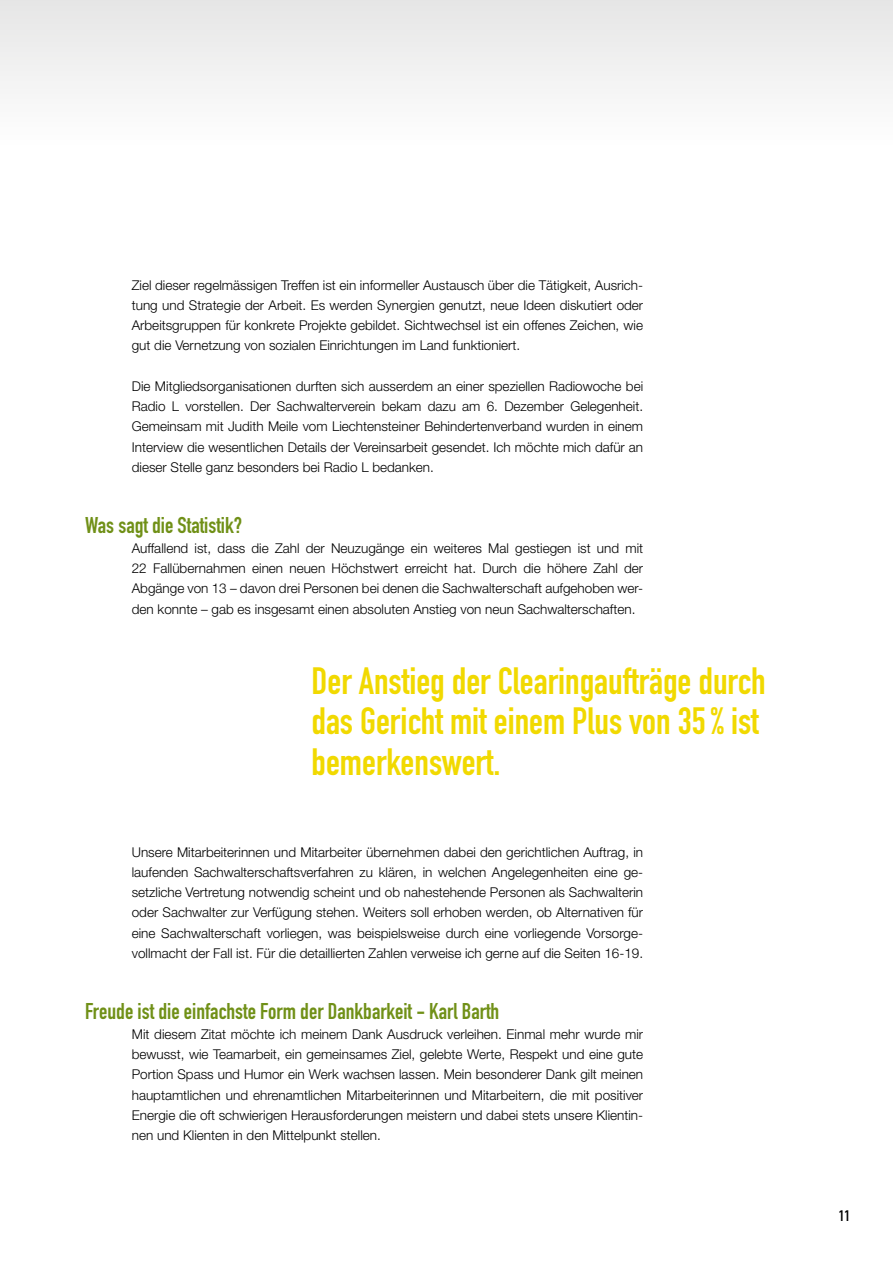
<style>
.page{position:relative;width:893px;height:1263px;background:#fff}
.page>*{position:absolute;margin:0;border:0;box-sizing:border-box;transform-origin:0 0}
.t1{font:37.5px/40.5px "DIN Engschrift";color:#f1d900}
.t2{font:22.5px "DIN Engschrift";color:#709017}
.t3{font:15px "DIN Engschrift";color:#000}
.t4{font:300 13.5px/20.2px "Helvetica Neue";color:#000;text-align:justify}
</style>
<div class="page">
<div style="left:0;top:0;width:893px;height:149px;background:#f2f2f2"></div>
<p class="t4" style="left:132px;top:274px;width:513px">Ziel dieser regelmässigen Treffen ist ein informeller Austausch über die Tätigkeit, Ausrich&shy;tung und Strategie der Arbeit. Es werden Synergien genutzt, neue Ideen diskutiert oder Arbeitsgruppen für konkrete Projekte gebildet. Sichtwechsel ist ein offenes Zeichen, wie gut die Vernetzung von sozialen Einrichtungen im Land funktioniert.</p>
<p class="t4" style="left:132px;top:376px;width:513px">Die Mitgliedsorganisationen durften sich ausserdem an einer speziellen Radiowoche bei Radio L vorstellen. Der Sachwalterverein bekam dazu am 6. Dezember Gelegenheit.<br>Gemeinsam mit Judith Meile vom Liechtensteiner Behindertenverband wurden in einem Interview die wesentlichen Details der Vereinsarbeit gesendet. Ich möchte mich dafür an dieser Stelle ganz besonders bei Radio L bedanken.</p>
<h2 class="t2" style="left:85px;top:511px;width:159px">Was sagt die Statistik?</h2>
<p class="t4" style="left:132px;top:538px;width:513px">Auffallend ist, dass die Zahl der Neuzugänge ein weiteres Mal gestiegen ist und mit 22 Fallübernahmen einen neuen Höchstwert erreicht hat. Durch die höhere Zahl der Abgänge von 13 – davon drei Personen bei denen die Sachwalterschaft aufgehoben wer&shy;den konnte – gab es insgesamt einen absoluten Anstieg von neun Sachwalterschaften.</p>
<h1 class="t1" style="left:311px;top:660px;width:456px">Der Anstieg der Clearingaufträge durch das Gericht mit einem Plus von 35 % ist bemerkenswert.</h1>
<p class="t4" style="left:132px;top:841px;width:513px">Unsere Mitarbeiterinnen und Mitarbeiter übernehmen dabei den gerichtlichen Auftrag, in laufenden Sachwalterschaftsverfahren zu klären, in welchen Angelegenheiten eine ge&shy;setzliche Vertretung notwendig scheint und ob nahestehende Personen als Sachwalterin oder Sachwalter zur Verfügung stehen. Weiters soll erhoben werden, ob Alternativen für eine Sachwalterschaft vorliegen, was beispielsweise durch eine vorliegende Vorsorge&shy;vollmacht der Fall ist. Für die detaillierten Zahlen verweise ich gerne auf die Seiten 16-19.</p>
<h2 class="t2" style="left:85px;top:997px;width:416px">Freude ist die einfachste Form der Dankbarkeit - Karl Barth</h2>
<p class="t4" style="left:132px;top:1024px;width:513px">Mit diesem Zitat möchte ich meinem Dank Ausdruck verleihen. Einmal mehr wurde mir bewusst, wie Teamarbeit, ein gemeinsames Ziel, gelebte Werte, Respekt und eine gute Portion Spass und Humor ein Werk wachsen lassen. Mein besonderer Dank gilt meinen hauptamtlichen und ehrenamtlichen Mitarbeiterinnen und Mitarbeitern, die mit positiver Energie die oft schwierigen Herausforderungen meistern und dabei stets unsere Klientin&shy;nen und Klienten in den Mittelpunkt stellen.</p>
<p class="t3" style="left:839px;top:1207px;width:13px">11</p>
</div>
